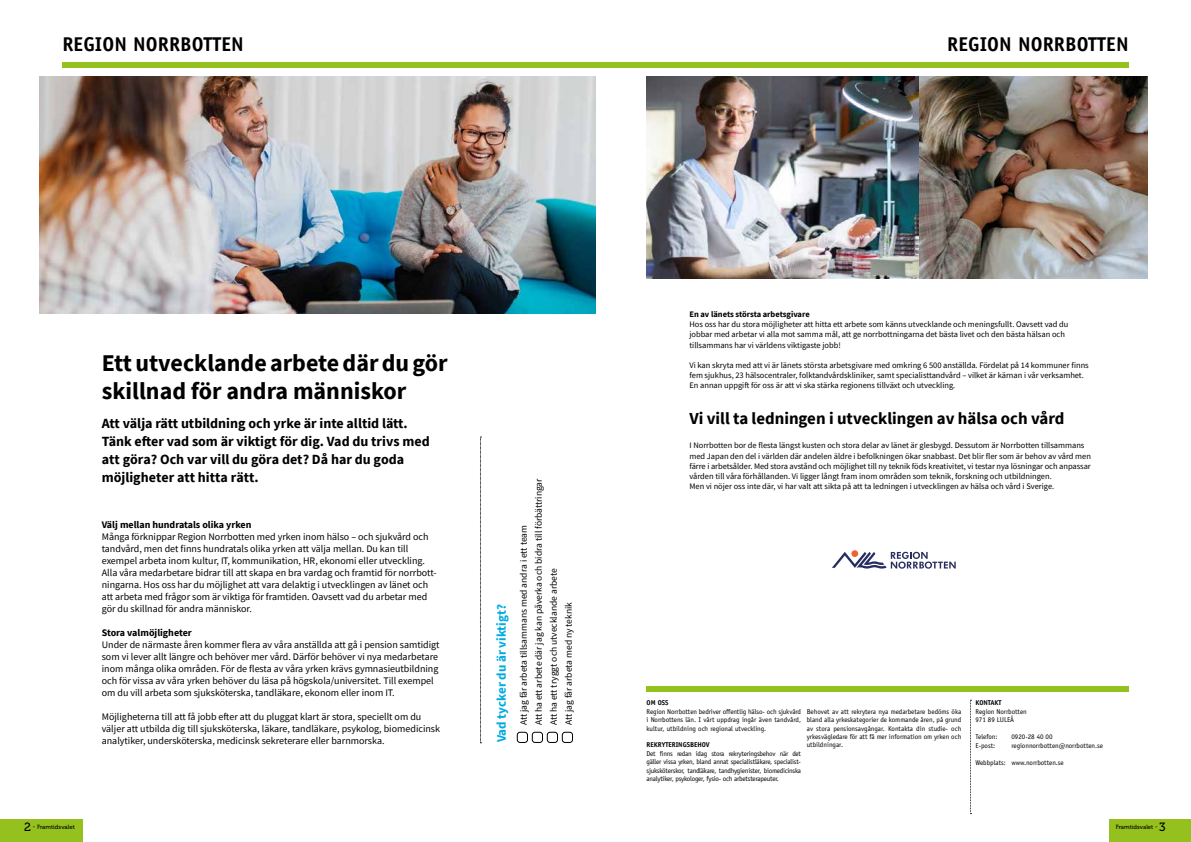
<style>
.page{position:relative;width:1191px;height:842px;background:#fff}
.page>*{position:absolute;margin:0;border:0;box-sizing:border-box;transform-origin:0 0}
.t1{font:700 24px/28px "Source Sans Pro";color:#000}
.t2{font:700 20px "Officina Sans Std";letter-spacing:.005em;color:#000}
.t3{font:700 16.8px "Source Sans Pro";color:#000}
.t4{font:15px "Source Sans Pro";letter-spacing:.05em;color:#000}
.t5{font:700 14px/18px "Source Sans Pro";color:#000}
.t6{font:700 13px "Source Sans Pro";color:#00abe1}
.t7{font:12.6px "Source Sans Pro";letter-spacing:.05em;color:#000}
.t8{font:10px/12px "Source Sans Pro";color:#000}
.t9{font:700 10px "Source Sans Pro";color:#000}
.t10{font:9.5px/15px "Source Sans Pro";color:#000}
.t11{font:8.4px/10.1px "Source Sans Pro";color:#000}
.t12{font:700 8.4px "Source Sans Pro";color:#000}
.t13{font:7px/8.4px "Officina Sans Std";letter-spacing:-.005em;color:#000;text-align:justify}
.t14{font:700 7px "Officina Sans Std";color:#000}
.t15{font:6px "Museo 500";color:#000}
.s1{font-size:12px}
</style>
<div class="page">
<div style="left:646px;top:686px;width:482px;height:6px;background:#95c11f"></div>
<svg style="left:970px;top:700px;width:1px;height:114px"></svg>
<div style="left:1108px;top:819px;width:83px;height:23px;background:#95c11f"></div>
<div style="left:62px;top:62px;width:1066px;height:6px;background:#95c11f"></div>
<div style="left:0;top:819px;width:82px;height:23px;background:#95c11f"></div>
<img style="left:646px;top:76px;width:501px;height:203px">
<svg style="left:832px;top:552px;width:123px;height:17px"></svg>
<div style="left:517px;top:732px;width:11px;height:11px;border:1px solid #000;border-radius:3px"></div>
<div style="left:532px;top:732px;width:11px;height:11px;border:1px solid #000;border-radius:3px"></div>
<div style="left:547px;top:732px;width:11px;height:11px;border:1px solid #000;border-radius:3px"></div>
<div style="left:562px;top:732px;width:11px;height:11px;border:1px solid #000;border-radius:3px"></div>
<svg style="left:480px;top:437px;width:1px;height:306px"></svg>
<img style="left:39px;top:76px;width:556px;height:237px">
<h3 class="t4" style="left:102px;top:32px;width:155px">REGION NORRBOTTEN</h3>
<h2 class="t2" style="left:62px;top:32px;width:183px">REGION NORRBOTTEN</h2>
<h2 class="t2" style="left:947px;top:32px;width:183px">REGION NORRBOTTEN</h2>
<p class="t7" style="left:966px;top:43px;width:130px">REGION NORRBOTTEN</p>
<h1 class="t1" style="left:102px;top:348px;width:347px">Ett utvecklande arbete där du gör skillnad för andra människor</h1>
<h3 class="t5" style="left:102px;top:414px;width:329px">Att välja rätt utbildning och yrke är inte alltid lätt.<br>Tänk efter vad som är viktigt för dig. Vad du trivs med att göra? Och var vill du göra det? Då har du goda möjligheter att hitta rätt.</h3>
<p class="t9" style="left:102px;top:517px;width:151px">Välj mellan hundratals olika yrken</p>
<p class="t8" style="left:102px;top:530px;width:336px">Många förknippar Region Norrbotten med yrken inom hälso – och sjukvård och tandvård, men det finns hundratals olika yrken att välja mellan. Du kan till exempel arbeta inom kultur, IT, kommunikation, HR, ekonomi eller utveckling.<br>Alla våra medarbetare bidrar till att skapa en bra vardag och framtid för norrbott&shy;ningarna. Hos oss har du möjlighet att vara delaktig i utvecklingen av länet och att arbeta med frågor som är viktiga för framtiden. Oavsett vad du arbetar med gör du skillnad för andra människor.</p>
<p class="t9" style="left:102px;top:625px;width:92px">Stora valmöjligheter</p>
<p class="t8" style="left:102px;top:638px;width:339px">Under de närmaste åren kommer flera av våra anställda att gå i pension samtidigt som vi lever allt längre och behöver mer vård. Därför behöver vi nya medarbetare inom många olika områden. För de flesta av våra yrken krävs gymnasieutbildning och för vissa av våra yrken behöver du läsa på högskola/universitet. Till exempel om du vill arbeta som sjuksköterska, tandläkare, ekonom eller inom IT.</p>
<p class="t8" style="left:102px;top:710px;width:340px">Möjligheterna till att få jobb efter att du pluggat klart är stora, speciellt om du väljer att utbilda dig till sjuksköterska, läkare, tandläkare, psykolog, biomedicinsk analytiker, undersköterska, medicinsk sekreterare eller barnmorska.</p>
<h3 class="t6" style="left:493px;top:742px;width:139px;rotate:-90deg">Vad tycker du är viktigt?</h3>
<p class="t10" style="left:516px;top:725px;width:248px;rotate:-90deg">Att jag får arbeta tillsammans med andra i ett team<br>Att ha ett arbete där jag kan påverka och bidra till förbättringar Att ha ett tryggt och utvecklande arbete<br>Att jag får arbeta med ny teknik</p>
<p class="t12" style="left:689px;top:309px;width:122px">En av länets största arbetsgivare</p>
<p class="t11" style="left:689px;top:319px;width:380px">Hos oss har du stora möjligheter att hitta ett arbete som känns utvecklande och meningsfullt. Oavsett vad du jobbar med arbetar vi alla mot samma mål, att ge norrbottningarna det bästa livet och den bästa hälsan och tillsammans har vi världens viktigaste jobb!</p>
<p class="t11" style="left:689px;top:360px;width:401px">Vi kan skryta med att vi är länets största arbetsgivare med omkring 6 500 anställda. Fördelat på 14 kommuner finns fem sjukhus, 23 hälsocentraler, folktandvårdskliniker, samt specialisttandvård – vilket är kärnan i vår verksamhet.<br>En annan uppgift för oss är att vi ska stärka regionens tillväxt och utveckling.</p>
<h3 class="t3" style="left:689px;top:407px;width:377px">Vi vill ta ledningen i utvecklingen av hälsa och vård</h3>
<p class="t11" style="left:689px;top:441px;width:403px">I Norrbotten bor de flesta längst kusten och stora delar av länet är glesbygd. Dessutom är Norrbotten tillsammans med Japan den del i världen där andelen äldre i befolkningen ökar snabbast. Det blir fler som är behov av vård men färre i arbetsålder. Med stora avstånd och möjlighet till ny teknik föds kreativitet, vi testar nya lösningar och anpassar vården till våra förhållanden. Vi ligger långt fram inom områden som teknik, forskning och utbildningen.<br>Men vi nöjer oss inte där, vi har valt att sikta på att ta ledningen i utvecklingen av hälsa och vård i Sverige.</p>
<p class="t14" style="left:646px;top:698px;width:24px">OM OSS</p>
<p class="t13" style="left:646px;top:707px;width:156px">Region Norrbotten bedriver offentlig hälso- och sjukvård i Norrbottens län. I vårt uppdrag ingår även tandvård, kultur, utbildning och regional utveckling.</p>
<p class="t14" style="left:646px;top:740px;width:65px">REKRYTERINGSBEHOV</p>
<p class="t13" style="left:646px;top:749px;width:156px">Det finns redan idag stora rekryteringsbehov när det gäller vissa yrken, bland annat specialistläkare, specialist&shy;sjuksköterskor, tandläkare, tandhygienister, biomedicinska analytiker, psykologer, fysio- och arbetsterapeuter.</p>
<p class="t13" style="left:806px;top:707px;width:156px">Behovet av att rekrytera nya medarbetare bedöms öka bland alla yrkeskategorier de kommande åren, på grund av stora pensionsavgångar. Kontakta din studie- och yrkesvägledare för att få mer information om yrken och utbildningar.</p>
<p class="t14" style="left:975px;top:698px;width:28px">KONTAKT</p>
<p class="t13" style="left:975px;top:707px;width:53px">Region Norrbotten<br>971 89 LULEÅ</p>
<p class="t13" style="left:975px;top:733px;width:24px">Telefon:</p>
<p class="t13" style="left:1011px;top:733px;width:43px">0920-28 40 00</p>
<p class="t13" style="left:975px;top:741px;width:21px">E-post:</p>
<p class="t13" style="left:1011px;top:741px;width:93px">regionnorrbotten@norrbotten.se</p>
<p class="t13" style="left:975px;top:758px;width:90px">Webbplats: www.norrbotten.se</p>
<p class="t15" style="left:24px;top:824px;width:52px"><span class="s1">2</span> - Framtidsvalet</p>
<p class="t15" style="left:1115px;top:824px;width:51px">Framtidsvalet - <span class="s1">3</span></p>
</div>
